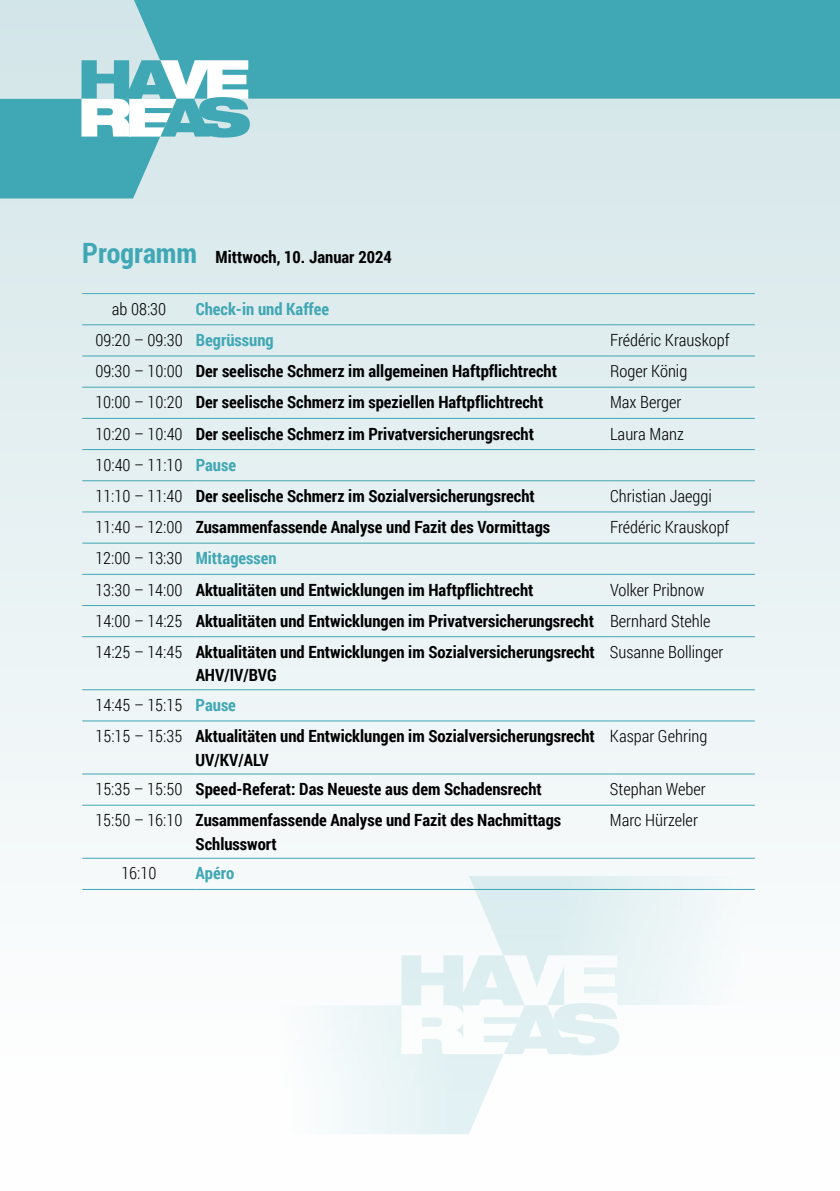
<style>
.page{position:relative;width:840px;height:1191px;background:#fff}
.page>*{position:absolute;margin:0;border:0;box-sizing:border-box;transform-origin:0 0}
.t1{font:700 16.8px/31.2px "Roboto Condensed";color:#000}
.t2{font:300 16.8px "Roboto Condensed";color:#000}
.t3{font:700 16.8px/31.2px "Roboto Condensed";color:#40a7b4}
.s1{font-size:28px;color:#40a7b4}
.s2{font-weight:300;color:#000}
.s3{font-weight:300}
.s4{color:#40a7b4}
</style>
<div class="page">
<div style="left:0;top:0;width:839px;height:1191px;background:linear-gradient(to bottom,#d2e5e8,#fff)"></div>
<div style="left:134px;top:0;width:705px;height:99px;background:#40a7b4"></div>
<svg style="left:0;top:60px;width:250px;height:138px;background:#8bc8d0"></svg>
<svg style="left:261px;top:876px;width:493px;height:258px"></svg>
<hr style="left:82px;top:324px;width:114px;height:1px;background:#40a7b4">
<hr style="left:196px;top:324px;width:413px;height:1px;background:#40a7b4">
<hr style="left:609px;top:324px;width:145px;height:1px;background:#40a7b4">
<hr style="left:82px;top:356px;width:114px;height:1px;background:#40a7b4">
<hr style="left:196px;top:356px;width:413px;height:1px;background:#40a7b4">
<hr style="left:609px;top:356px;width:145px;height:1px;background:#40a7b4">
<hr style="left:82px;top:387px;width:114px;height:1px;background:#40a7b4">
<hr style="left:196px;top:387px;width:413px;height:1px;background:#40a7b4">
<hr style="left:609px;top:387px;width:145px;height:1px;background:#40a7b4">
<hr style="left:82px;top:418px;width:114px;height:1px;background:#40a7b4">
<hr style="left:196px;top:418px;width:413px;height:1px;background:#40a7b4">
<hr style="left:609px;top:418px;width:145px;height:1px;background:#40a7b4">
<hr style="left:82px;top:449px;width:114px;height:1px;background:#40a7b4">
<hr style="left:196px;top:449px;width:413px;height:1px;background:#40a7b4">
<hr style="left:609px;top:449px;width:145px;height:1px;background:#40a7b4">
<hr style="left:82px;top:480px;width:114px;height:1px;background:#40a7b4">
<hr style="left:196px;top:480px;width:413px;height:1px;background:#40a7b4">
<hr style="left:609px;top:480px;width:145px;height:1px;background:#40a7b4">
<hr style="left:82px;top:511px;width:114px;height:1px;background:#40a7b4">
<hr style="left:196px;top:511px;width:413px;height:1px;background:#40a7b4">
<hr style="left:609px;top:511px;width:145px;height:1px;background:#40a7b4">
<hr style="left:82px;top:543px;width:114px;height:1px;background:#40a7b4">
<hr style="left:196px;top:543px;width:413px;height:1px;background:#40a7b4">
<hr style="left:609px;top:543px;width:145px;height:1px;background:#40a7b4">
<hr style="left:82px;top:574px;width:114px;height:1px;background:#40a7b4">
<hr style="left:196px;top:574px;width:413px;height:1px;background:#40a7b4">
<hr style="left:609px;top:574px;width:145px;height:1px;background:#40a7b4">
<hr style="left:82px;top:605px;width:114px;height:1px;background:#40a7b4">
<hr style="left:196px;top:605px;width:413px;height:1px;background:#40a7b4">
<hr style="left:609px;top:605px;width:145px;height:1px;background:#40a7b4">
<hr style="left:82px;top:636px;width:114px;height:1px;background:#40a7b4">
<hr style="left:196px;top:636px;width:413px;height:1px;background:#40a7b4">
<hr style="left:609px;top:636px;width:145px;height:1px;background:#40a7b4">
<hr style="left:82px;top:689px;width:114px;height:1px;background:#40a7b4">
<hr style="left:196px;top:689px;width:413px;height:1px;background:#40a7b4">
<hr style="left:609px;top:689px;width:145px;height:1px;background:#40a7b4">
<hr style="left:82px;top:720px;width:114px;height:1px;background:#40a7b4">
<hr style="left:196px;top:720px;width:413px;height:1px;background:#40a7b4">
<hr style="left:609px;top:720px;width:145px;height:1px;background:#40a7b4">
<hr style="left:82px;top:773px;width:114px;height:1px;background:#40a7b4">
<hr style="left:196px;top:773px;width:413px;height:1px;background:#40a7b4">
<hr style="left:609px;top:773px;width:145px;height:1px;background:#40a7b4">
<hr style="left:82px;top:805px;width:114px;height:1px;background:#40a7b4">
<hr style="left:196px;top:805px;width:413px;height:1px;background:#40a7b4">
<hr style="left:609px;top:805px;width:145px;height:1px;background:#40a7b4">
<hr style="left:82px;top:858px;width:114px;height:1px;background:#40a7b4">
<hr style="left:196px;top:858px;width:413px;height:1px;background:#40a7b4">
<hr style="left:609px;top:858px;width:145px;height:1px;background:#40a7b4">
<hr style="left:82px;top:889px;width:114px;height:1px;background:#40a7b4">
<hr style="left:196px;top:889px;width:413px;height:1px;background:#40a7b4">
<hr style="left:609px;top:889px;width:145px;height:1px;background:#40a7b4">
<hr style="left:82px;top:293px;width:114px;height:1px;background:#46aaba">
<hr style="left:196px;top:293px;width:413px;height:1px;background:#46aaba">
<hr style="left:609px;top:293px;width:145px;height:1px;background:#46aaba">
<p class="t1" style="left:82px;top:241px;width:311px"><span class="s1">Programm</span> Mittwoch, 10. Januar 2024</p>
<p class="t2" style="left:112px;top:297px;width:56px">ab 08:30</p>
<p class="t3" style="left:95px;top:292px;width:235px;text-indent:100px">Check-in und Kaffee<br><span class="s2">09:20 – 09:30</span> Begrüssung</p>
<p class="t2" style="left:609px;top:328px;width:121px">Frédéric Krauskopf</p>
<p class="t1" style="left:95px;top:355px;width:463px"><span class="s3">09:30 – 10:00</span> Der seelische Schmerz im allgemeinen Haftpflichtrecht</p>
<p class="t2" style="left:609px;top:359px;width:79px">Roger König</p>
<p class="t1" style="left:95px;top:386px;width:449px"><span class="s3">10:00 – 10:20</span> Der seelische Schmerz im speziellen Haftpflichtrecht</p>
<p class="t2" style="left:609px;top:391px;width:73px">Max Berger</p>
<p class="t1" style="left:95px;top:417px;width:440px"><span class="s3">10:20 – 10:40</span> Der seelische Schmerz im Privatversicherungsrecht</p>
<p class="t2" style="left:609px;top:422px;width:75px">Laura Manz</p>
<p class="t1" style="left:95px;top:448px;width:441px"><span class="s3">10:40 – 11:10</span> <span class="s4">Pause<br></span><span class="s3">11:10 – 11:40</span> Der seelische Schmerz im Sozialversicherungsrecht</p>
<p class="t2" style="left:609px;top:484px;width:103px">Christian Jaeggi</p>
<p class="t1" style="left:95px;top:511px;width:456px"><span class="s3">11:40 – 12:00</span> Zusammenfassende Analyse und Fazit des Vormittags</p>
<p class="t2" style="left:609px;top:515px;width:121px">Frédéric Krauskopf</p>
<p class="t1" style="left:95px;top:542px;width:439px"><span class="s3">12:00 – 13:30</span> <span class="s4">Mittagessen<br></span><span class="s3">13:30 – 14:00</span> Aktualitäten und Entwicklungen im Haftpflichtrecht</p>
<p class="t1" style="left:95px;top:573px;width:616px;text-indent:514px"><span class="s3">Volker Pribnow<br>14:00 – 14:25</span> Aktualitäten und Entwicklungen im Privatversicherungsrecht <span class="s3">Bernhard Stehle<br>14:25 – 14:45</span> Aktualitäten und Entwicklungen im Sozialversicherungsrecht</p>
<p class="t1" style="left:195px;top:659px;width:82px">AHV/IV/BVG</p>
<p class="t2" style="left:609px;top:640px;width:115px">Susanne Bollinger</p>
<p class="t1" style="left:95px;top:688px;width:500px"><span class="s3">14:45 – 15:15</span> <span class="s4">Pause<br></span><span class="s3">15:15 – 15:35</span> Aktualitäten und Entwicklungen im Sozialversicherungsrecht</p>
<p class="t1" style="left:195px;top:743px;width:75px">UV/KV/ALV</p>
<p class="t2" style="left:609px;top:724px;width:99px">Kaspar Gehring</p>
<p class="t1" style="left:95px;top:773px;width:447px"><span class="s3">15:35 – 15:50</span> Speed-Referat: Das Neueste aus dem Schadensrecht</p>
<p class="t2" style="left:609px;top:777px;width:97px">Stephan Weber</p>
<p class="t1" style="left:195px;top:808px;width:367px;line-height:23.6px;text-indent:-100px"><span class="s3">15:50 – 16:10</span> Zusammenfassende Analyse und Fazit des Nachmittags<br>Schlusswort</p>
<p class="t2" style="left:609px;top:808px;width:89px">Marc Hürzeler</p>
<p class="t2" style="left:121px;top:862px;width:37px">16:10</p>
<p class="t3" style="left:195px;top:857px;width:40px">Apéro</p>
</div>
